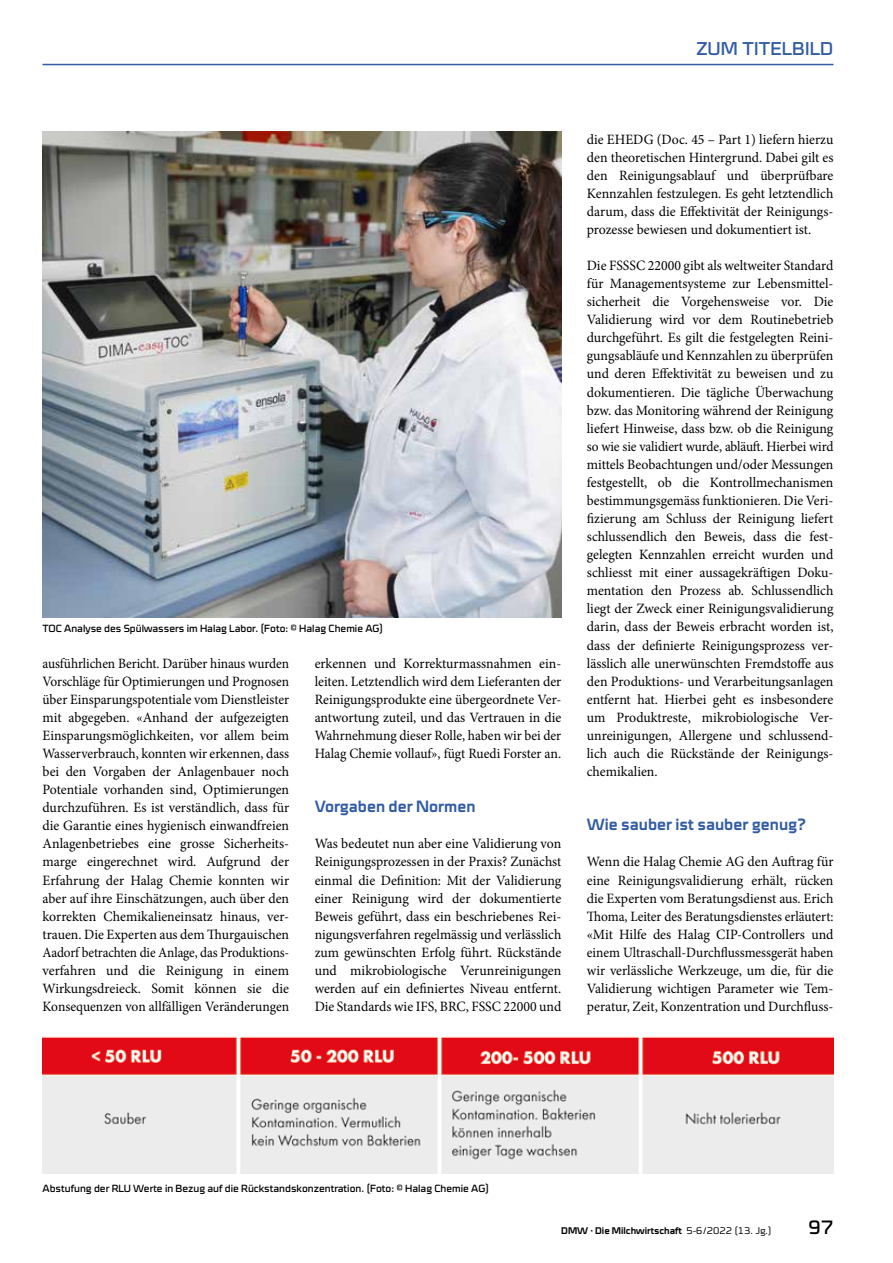
<style>
.page{position:relative;width:893px;height:1263px;background:#fff}
.page>*{position:absolute;margin:0;border:0;box-sizing:border-box;transform-origin:0 0}
.t1{font:19.5px "Cube OT";color:#000}
.t2{font:18.75px "Cube OT";letter-spacing:.01em;color:#325ca3}
.t3{font:700 16.5px "Cube OT";color:#325ca3}
.t4{font:14.25px/18px "Minion Pro";color:#000;text-align:justify}
.t5{font:14.25px/18px "Minion Pro";color:#000;text-align:justify;scale:.94 1}
.t6{font:10.5px "Cube OT";color:#000}
.t7{font:700 9.75px "Cube OT";color:#000}
.s1{font-weight:300}
</style>
<div class="page">
<hr style="left:43px;top:64px;width:790px;height:1px;background:#325ca3">
<img style="left:43px;top:132px;width:518px;height:486px">
<img style="left:43px;top:1036px;width:790px;height:138px">
<h2 class="t2" style="left:697px;top:38px;width:138px">ZUM TITELBILD</h2>
<p class="t6" style="left:43px;top:622px;width:342px">TOC Analyse des Spülwassers im Halag Labor. (Foto: © Halag Chemie AG)</p>
<p class="t5" style="left:43px;top:654px;width:264px">ausführlichen Bericht. Darüber hinaus wurden Vorschläge für Optimierungen und Prognosen über Einsparungspotentiale vom Dienstleister mit abgegeben. «Anhand der aufgezeigten Einsparungsmöglichkeiten, vor allem beim Wasserverbrauch, konnten wir erkennen, dass bei den Vorgaben der Anlagenbauer noch Potentiale vorhanden sind, Optimierungen durchzuführen. Es ist verständlich, dass für die Garantie eines hygienisch einwandfreien Anlagenbetriebes eine grosse Sicherheits&shy;marge eingerechnet wird. Aufgrund der Erfahrung der Halag Chemie konnten wir aber auf ihre Einschätzungen, auch über den korrekten Chemikalieneinsatz hinaus, ver&shy;trauen. Die Experten aus dem Thurgauischen Aadorf betrachten die Anlage, das Produktions&shy;verfahren und die Reinigung in einem Wirkungsdreieck. Somit können sie die Konsequenzen von allfälligen Veränderungen</p>
<p class="t4" style="left:315px;top:654px;width:248px">erkennen und Korrekturmassnahmen ein&shy;leiten. Letztendlich wird dem Lieferanten der Reinigungsprodukte eine übergeordnete Ver&shy;antwortung zuteil, und das Vertrauen in die Wahrnehmung dieser Rolle, haben wir bei der Halag Chemie vollauf», fügt Ruedi Forster an.</p>
<p class="t3" style="left:315px;top:797px;width:162px">Vorgaben der Normen</p>
<p class="t4" style="left:315px;top:835px;width:248px">Was bedeutet nun aber eine Validierung von Reinigungsprozessen in der Praxis? Zunächst einmal die Definition: Mit der Validierung einer Reinigung wird der dokumentierte Beweis geführt, dass ein beschriebenes Rei&shy;nigungsverfahren regelmässig und verlässlich zum gewünschten Erfolg führt. Rückstände und mikrobiologische Verunreinigungen werden auf ein definiertes Niveau entfernt.<br>Die Standards wie IFS, BRC, FSSC 22000 und</p>
<p class="t4" style="left:587px;top:130px;width:248px">die EHEDG (Doc. 45 – Part 1) liefern hierzu den theoretischen Hintergrund. Dabei gilt es den Reinigungsablauf und überprüfbare Kennzahlen festzulegen. Es geht letztendlich darum, dass die Effektivität der Reinigungs&shy;prozesse bewiesen und dokumentiert ist.</p>
<p class="t4" style="left:587px;top:257px;width:248px">Die FSSSC 22000 gibt als weltweiter Standard für Managementsysteme zur Lebensmittel&shy;sicherheit die Vorgehensweise vor. Die Validierung wird vor dem Routinebetrieb durchgeführt. Es gilt die festgelegten Reini&shy;gungsabläufe und Kennzahlen zu überprüfen und deren Effektivität zu beweisen und zu dokumentieren. Die tägliche Überwachung bzw. das Monitoring während der Reinigung liefert Hinweise, dass bzw. ob die Reinigung so wie sie validiert wurde, abläuft. Hierbei wird mittels Beobachtungen und/oder Messungen festgestellt, ob die Kontrollmechanismen bestimmungsgemäss funktionieren. Die Veri&shy;fizierung am Schluss der Reinigung liefert schlussendlich den Beweis, dass die fest&shy;gelegten Kennzahlen erreicht wurden und schliesst mit einer aussagekräftigen Doku&shy;mentation den Prozess ab. Schlussendlich liegt der Zweck einer Reinigungsvalidierung darin, dass der Beweis erbracht worden ist, dass der definierte Reinigungsprozess ver&shy;lässlich alle unerwünschten Fremdstoffe aus den Produktions- und Verarbeitungsanlagen entfernt hat. Hierbei geht es insbesondere um Produktreste, mikrobiologische Ver&shy;unreinigungen, Allergene und schlussend&shy;lich auch die Rückstände der Reinigungs&shy;chemikalien.</p>
<p class="t3" style="left:587px;top:815px;width:220px">Wie sauber ist sauber genug?</p>
<p class="t4" style="left:587px;top:853px;width:248px">Wenn die Halag Chemie AG den Auftrag für eine Reinigungsvalidierung erhält, rücken die Experten vom Beratungsdienst aus. Erich Thoma, Leiter des Beratungsdienstes erläutert: «Mit Hilfe des Halag CIP-Controllers und einem Ultraschall-Durchflussmessgerät haben wir verlässliche Werkzeuge, um die, für die Validierung wichtigen Parameter wie Tem&shy;peratur, Zeit, Konzentration und Durchfluss-</p>
<p class="t6" style="left:43px;top:1182px;width:448px">Abstufung der RLU Werte in Bezug auf die Rückstandskonzentration. (Foto: © Halag Chemie AG)</p>
<p class="t7" style="left:561px;top:1225px;width:212px">DMW · Die Milchwirtschaft <span class="s1">5-6/2022 (13. Jg.)</span></p>
<h1 class="t1" style="left:808px;top:1216px;width:27px">97</h1>
</div>
